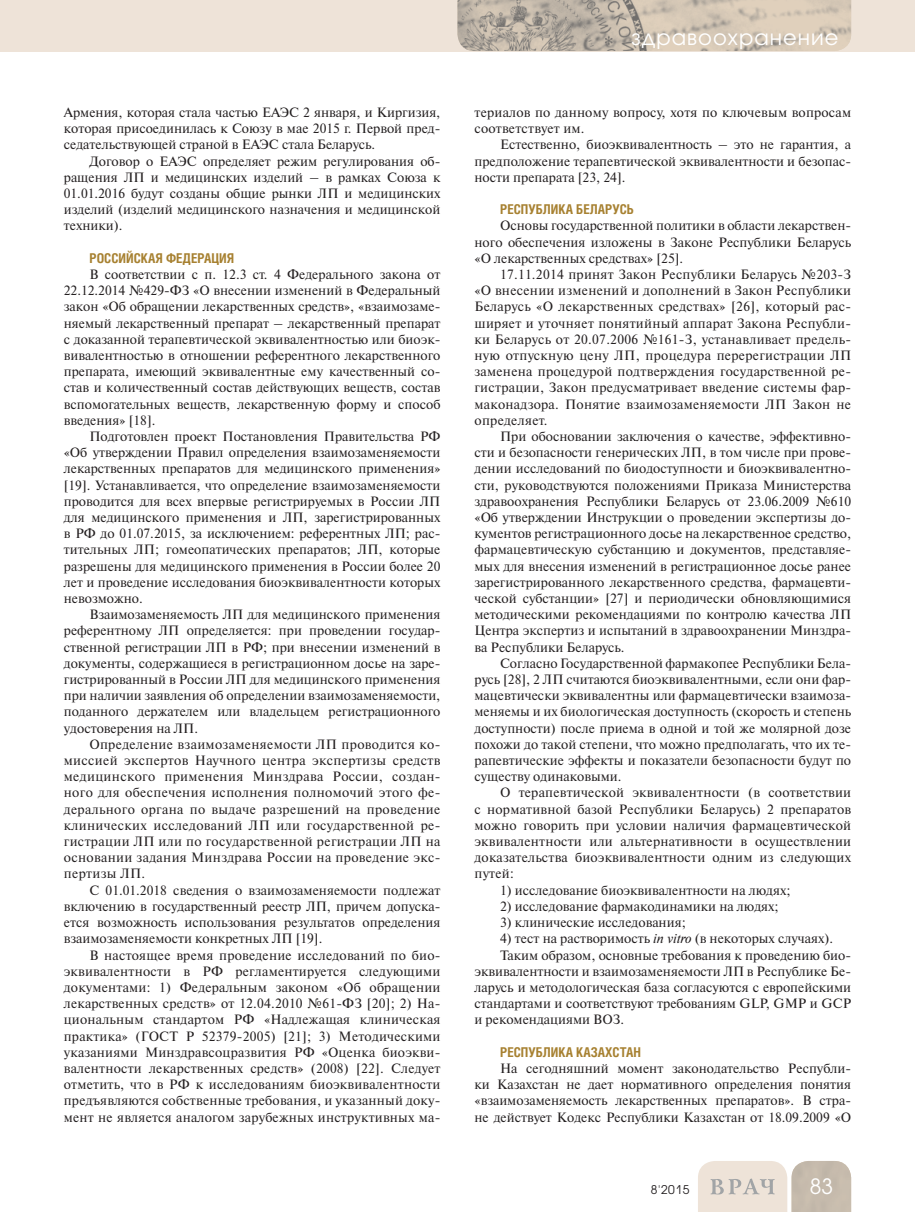
<style>
.page{position:relative;width:915px;height:1212px;background:#fff}
.page>*{position:absolute;margin:0;border:0;box-sizing:border-box;transform-origin:0 0}
.t1{font:21px "Avant Garde Gothic C";letter-spacing:.05em;color:#fff}
.t2{font:13.5px/16.2px "Newton C";color:#231f20;text-align:justify}
.t3{font:700 13.5px "Helios Cond";color:#a78131}
.t4{font:12px "Avant Garde Gothic C";color:#231f20}
.s1{font-style:italic}
</style>
<div class="page">
<div style="left:0;top:0;width:914px;height:51px;background:#eee3d8"></div>
<svg style="left:698px;top:1161px;width:152px;height:51px;background:#dcd2c7"></svg>
<img style="left:457px;top:0;width:393px;height:51px">
<p class="t2" style="left:64px;top:106px;width:378px">Армения, которая стала частью ЕАЭС 2 января, и Киргизия, которая присоединилась к Союзу в мае 2015 г. Первой пред&shy;седательствующей страной в ЕАЭС стала Беларусь.</p>
<p class="t2" style="left:64px;top:154px;width:378px;text-indent:26px">Договор о ЕАЭС определяет режим регулирования об&shy;ращения ЛП и медицинских изделий – в рамках Союза к 01.01.2016 будут созданы общие рынки ЛП и медицинских изделий (изделий медицинского назначения и медицинской техники).</p>
<p class="t3" style="left:89px;top:253px;width:146px">РОССИЙСКАЯ ФЕДЕРАЦИЯ</p>
<p class="t2" style="left:64px;top:268px;width:378px;text-indent:26px">В соответствии с п. 12.3 ст. 4 Федерального закона от 22.12.2014 №429-ФЗ «О внесении изменений в Федеральный закон «Об обращении лекарственных средств», «взаимозаме&shy;няемый лекарственный препарат – лекарственный препарат с доказанной терапевтической эквивалентностью или биоэк&shy;вивалентностью в отношении референтного лекарственного препарата, имеющий эквивалентные ему качественный со&shy;став и количественный состав действующих веществ, состав вспомогательных веществ, лекарственную форму и способ введения» [18].</p>
<p class="t2" style="left:64px;top:430px;width:378px;text-indent:26px">Подготовлен проект Постановления Правительства РФ «Об утверждении Правил определения взаимозаменяемости лекарственных препаратов для медицинского применения» [19]. Устанавливается, что определение взаимозаменяемости проводится для всех впервые регистрируемых в России ЛП для медицинского применения и ЛП, зарегистрированных в РФ до 01.07.2015, за исключением: референтных ЛП; рас&shy;тительных ЛП; гомеопатических препаратов; ЛП, которые разрешены для медицинского применения в России более 20 лет и проведение исследования биоэквивалентности которых невозможно.</p>
<p class="t2" style="left:64px;top:608px;width:378px;text-indent:26px">Взаимозаменяемость ЛП для медицинского применения референтному ЛП определяется: при проведении государ&shy;ственной регистрации ЛП в РФ; при внесении изменений в документы, содержащиеся в регистрационном досье на заре&shy;гистрированный в России ЛП для медицинского применения при наличии заявления об определении взаимозаменяемости, поданного держателем или владельцем регистрационного удостоверения на ЛП.</p>
<p class="t2" style="left:64px;top:737px;width:378px;text-indent:26px">Определение взаимозаменяемости ЛП проводится ко&shy;миссией экспертов Научного центра экспертизы средств медицинского применения Минздрава России, создан&shy;ного для обеспечения исполнения полномочий этого фе&shy;дерального органа по выдаче разрешений на проведение клинических исследований ЛП или государственной ре&shy;гистрации ЛП или по государственной регистрации ЛП на основании задания Минздрава России на проведение экс&shy;пертизы ЛП.</p>
<p class="t2" style="left:64px;top:883px;width:378px;text-indent:26px">С 01.01.2018 сведения о взаимозаменяемости подлежат включению в государственный реестр ЛП, причем допуска&shy;ется возможность использования результатов определения взаимозаменяемости конкретных ЛП [19].</p>
<p class="t2" style="left:64px;top:948px;width:378px;text-indent:26px">В настоящее время проведение исследований по био&shy;эквивалентности в РФ регламентируется следующими документами: 1) Федеральным законом «Об обращении лекарственных средств» от 12.04.2010 №61-ФЗ [20]; 2) На&shy;циональным стандартом РФ «Надлежащая клиническая практика» (ГОСТ Р 52379-2005) [21]; 3) Методическими указаниями Минздравсоцразвития РФ «Оценка биоэкви&shy;валентности лекарственных средств» (2008) [22]. Следует отметить, что в РФ к исследованиям биоэквивалентности предъявляются собственные требования, и указанный доку&shy;мент не является аналогом зарубежных инструктивных ма-</p>
<h1 class="t1" style="left:631px;top:27px;width:209px">здравоохранение</h1>
<p class="t2" style="left:474px;top:106px;width:378px">териалов по данному вопросу, хотя по ключевым вопросам соответствует им.</p>
<p class="t2" style="left:474px;top:138px;width:378px;text-indent:26px">Естественно, биоэквивалентность – это не гарантия, а предположение терапевтической эквивалентности и безопас&shy;ности препарата [23, 24].</p>
<p class="t3" style="left:500px;top:204px;width:135px">РЕСПУБЛИКА БЕЛАРУСЬ</p>
<p class="t2" style="left:474px;top:219px;width:378px;text-indent:26px">Основы государственной политики в области лекарствен&shy;ного обеспечения изложены в Законе Республики Беларусь «О лекарственных средствах» [25].</p>
<p class="t2" style="left:474px;top:268px;width:378px;text-indent:26px">17.11.2014 принят Закон Республики Беларусь №203-З «О внесении изменений и дополнений в Закон Республики Беларусь «О лекарственных средствах» [26], который рас&shy;ширяет и уточняет понятийный аппарат Закона Республи&shy;ки Беларусь от 20.07.2006 №161-З, устанавливает предель&shy;ную отпускную цену ЛП, процедура перерегистрации ЛП заменена процедурой подтверждения государственной ре&shy;гистрации, Закон предусматривает введение системы фар&shy;маконадзора. Понятие взаимозаменяемости ЛП Закон не определяет.</p>
<p class="t2" style="left:474px;top:430px;width:378px;text-indent:26px">При обосновании заключения о качестве, эффективно&shy;сти и безопасности генерических ЛП, в том числе при прове&shy;дении исследований по биодоступности и биоэквивалентно&shy;сти, руководствуются положениями Приказа Министерства здравоохранения Республики Беларусь от 23.06.2009 №610 «Об утверждении Инструкции о проведении экспертизы до&shy;кументов регистрационного досье на лекарственное средство, фармацевтическую субстанцию и документов, представляе&shy;мых для внесения изменений в регистрационное досье ранее зарегистрированного лекарственного средства, фармацевти&shy;ческой субстанции» [27] и периодически обновляющимися методическими рекомендациями по контролю качества ЛП Центра экспертиз и испытаний в здравоохранении Минздра&shy;ва Республики Беларусь.</p>
<p class="t2" style="left:474px;top:656px;width:378px;text-indent:26px">Согласно Государственной фармакопее Республики Бела&shy;русь [28], 2 ЛП считаются биоэквивалентными, если они фар&shy;мацевтически эквивалентны или фармацевтически взаимоза&shy;меняемы и их биологическая доступность (скорость и степень доступности) после приема в одной и той же молярной дозе похожи до такой степени, что можно предполагать, что их те&shy;рапевтические эффекты и показатели безопасности будут по существу одинаковыми.</p>
<p class="t2" style="left:474px;top:786px;width:378px;text-indent:26px">О терапевтической эквивалентности (в соответствии с нормативной базой Республики Беларусь) 2 препаратов можно говорить при условии наличия фармацевтической эквивалентности или альтернативности в осуществлении доказательства биоэквивалентности одним из следующих путей:</p>
<p class="t2" style="left:500px;top:883px;width:292px">1) исследование биоэквивалентности на людях;</p>
<p class="t2" style="left:500px;top:899px;width:280px">2) исследование фармакодинамики на людях;</p>
<p class="t2" style="left:500px;top:916px;width:187px">3) клинические исследования;</p>
<p class="t2" style="left:500px;top:932px;width:334px">4) тест на растворимость <span class="s1">in vitro</span> (в некоторых случаях).</p>
<p class="t2" style="left:500px;top:948px;width:352px">Таким образом, основные требования к проведению био-</p>
<p class="t2" style="left:474px;top:964px;width:378px">эквивалентности и взаимозаменяемости ЛП в Республике Бе-</p>
<p class="t2" style="left:474px;top:980px;width:378px">ларусь и методологическая база согласуются с европейскими</p>
<p class="t2" style="left:474px;top:997px;width:378px">стандартами и соответствуют требованиям GLP, GMP и GCP</p>
<p class="t2" style="left:474px;top:1013px;width:151px">и рекомендациями ВОЗ.</p>
<p class="t3" style="left:500px;top:1046px;width:142px">РЕСПУБЛИКА КАЗАХСТАН</p>
<p class="t2" style="left:474px;top:1061px;width:378px;text-indent:26px">На сегодняшний момент законодательство Республи&shy;ки Казахстан не дает нормативного определения понятия «взаимозаменяемость лекарственных препаратов». В стра&shy;не действует Кодекс Республики Казахстан от 18.09.2009 «О</p>
<p class="t4" style="left:650px;top:1184px;width:40px">8'2015</p>
<h1 class="t1" style="left:809px;top:1177px;width:25px">83</h1>
</div>
